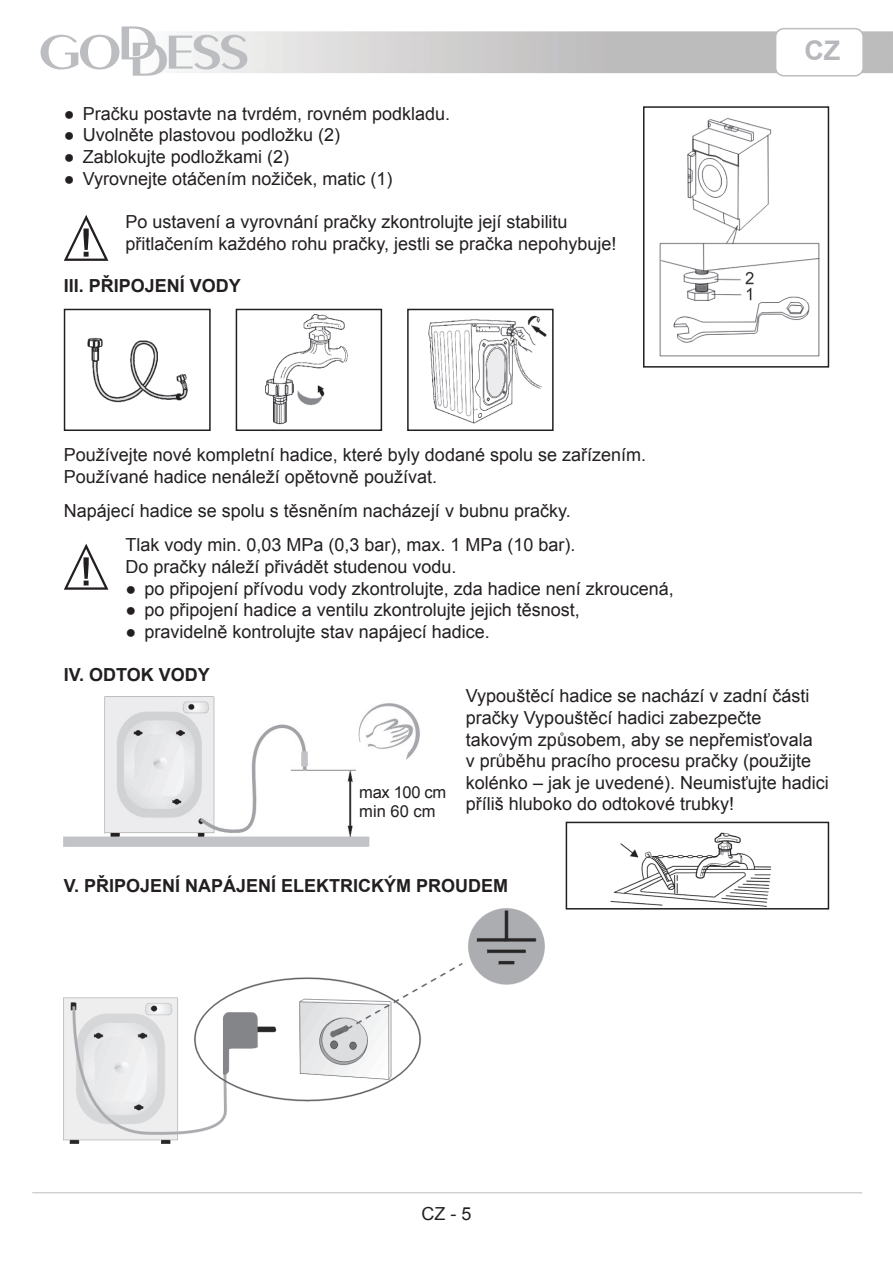
<style>
.page{position:relative;width:893px;height:1263px;background:#fff}
.page>*{position:absolute;margin:0;border:0;box-sizing:border-box;transform-origin:0 0}
.t1{font:700 27px "Arial";color:#b6b8bc}
.t2{font:18px/21.6px "Arial";color:#231f20}
.t3{font:700 18px "Arial";color:#231f20}
.t4{font:16.5px/19.8px "Arial";letter-spacing:-.02em;color:#231f20}
</style>
<div class="page">
<svg style="left:41px;top:26px;width:206px;height:50px"></svg>
<div style="left:775px;top:28px;width:89px;height:49px;border:2px solid #bcbdc0;border-radius:8px"></div>
<hr style="left:32px;top:1192px;width:830px;height:1px;background:#bcbdc0">
<img style="left:659px;top:117px;width:161px;height:240px">
<div style="left:643px;top:106px;width:186px;height:262px;border:2px solid #231f20"></div>
<svg style="left:64px;top:215px;width:44px;height:46px"></svg>
<img style="left:87px;top:337px;width:101px;height:66px">
<div style="left:64px;top:309px;width:147px;height:122px;border:2px solid #231f20"></div>
<img style="left:265px;top:314px;width:83px;height:111px">
<div style="left:236px;top:309px;width:146px;height:122px;border:2px solid #231f20"></div>
<img style="left:428px;top:315px;width:119px;height:109px">
<div style="left:407px;top:309px;width:147px;height:122px;border:2px solid #231f20"></div>
<svg style="left:64px;top:544px;width:44px;height:46px"></svg>
<img style="left:64px;top:697px;width:355px;height:150px">
<img style="left:610px;top:832px;width:162px;height:74px">
<div style="left:566px;top:822px;width:263px;height:87px;border:2px solid #231f20"></div>
<img style="left:64px;top:908px;width:480px;height:236px">
<p class="t2" style="left:64px;top:103px;width:388px">● Pračku postavte na tvrdém, rovném podkladu.</p>
<p class="t2" style="left:64px;top:125px;width:278px">● Uvolněte plastovou podložku (2)</p>
<p class="t2" style="left:64px;top:146px;width:227px">● Zablokujte podložkami (2)</p>
<p class="t2" style="left:64px;top:168px;width:330px">● Vyrovnejte otáčením nožiček, matic (1)</p>
<p class="t2" style="left:125px;top:211px;width:492px">Po ustavení a vyrovnání pračky zkontrolujte její stabilitu přitlačením každého rohu pračky, jestli se pračka nepohybuje!</p>
<p class="t3" style="left:64px;top:274px;width:49px">III. PŘIPO</p>
<p class="t3" style="left:145px;top:274px;width:21px">JENÍ</p>
<p class="t3" style="left:190px;top:274px;width:14px">VODY</p>
<h1 class="t1" style="left:804px;top:33px;width:37px">CZ</h1>
<p class="t2" style="left:64px;top:444px;width:584px">Používejte nové kompletní hadice, které byly dodané spolu se zařízením.<br>Používané hadice nenáleží opětovně používat.</p>
<p class="t2" style="left:64px;top:494px;width:513px;line-height:34.3px;text-align:right">Napájecí hadice se spolu s těsněním nacházejí v bubnu pračky.<br>Tlak vody min. 0,03 MPa (0,3 bar), max. 1 MPa (10 bar).</p>
<p class="t2" style="left:125px;top:556px;width:333px">Do pračky náleží přivádět studenou vodu.</p>
<p class="t2" style="left:125px;top:578px;width:550px">● po připojení přívodu vody zkontrolujte, zda hadice není zkroucená,</p>
<p class="t2" style="left:125px;top:599px;width:456px">● po připojení hadice a ventilu zkontrolujte jejich těsnost,</p>
<p class="t2" style="left:125px;top:621px;width:366px">● pravidelně kontrolujte stav napájecí hadice.</p>
<p class="t3" style="left:64px;top:662px;width:53px">IV. ODTOK</p>
<p class="t3" style="left:159px;top:662px;width:14px">VODY</p>
<p class="t2" style="left:466px;top:685px;width:364px">Vypouštěcí hadice se nachází v zadní části pračky Vypouštěcí hadici zabezpečte takovým způsobem, aby se nepřemisťovala<br>v průběhu pracího procesu pračky (použijte kolénko – jak je uvedené). Neumisťujte hadici příliš hluboko do odtokové trubky!</p>
<p class="t4" style="left:359px;top:782px;width:88px">max 100 cm min 60 cm</p>
<p class="t3" style="left:64px;top:873px;width:44px">V. PŘIPO</p>
<p class="t3" style="left:140px;top:873px;width:21px">JENÍ</p>
<p class="t3" style="left:185px;top:873px;width:14px">NAPÁ</p>
<p class="t3" style="left:236px;top:873px;width:21px">JENÍ</p>
<p class="t3" style="left:281px;top:873px;width:13px">ELEKTRICK</p>
<p class="t3" style="left:384px;top:873px;width:46px">ÝM PROUDEM</p>
<p class="t2" style="left:421px;top:1203px;width:52px">CZ - 5</p>
</div>
